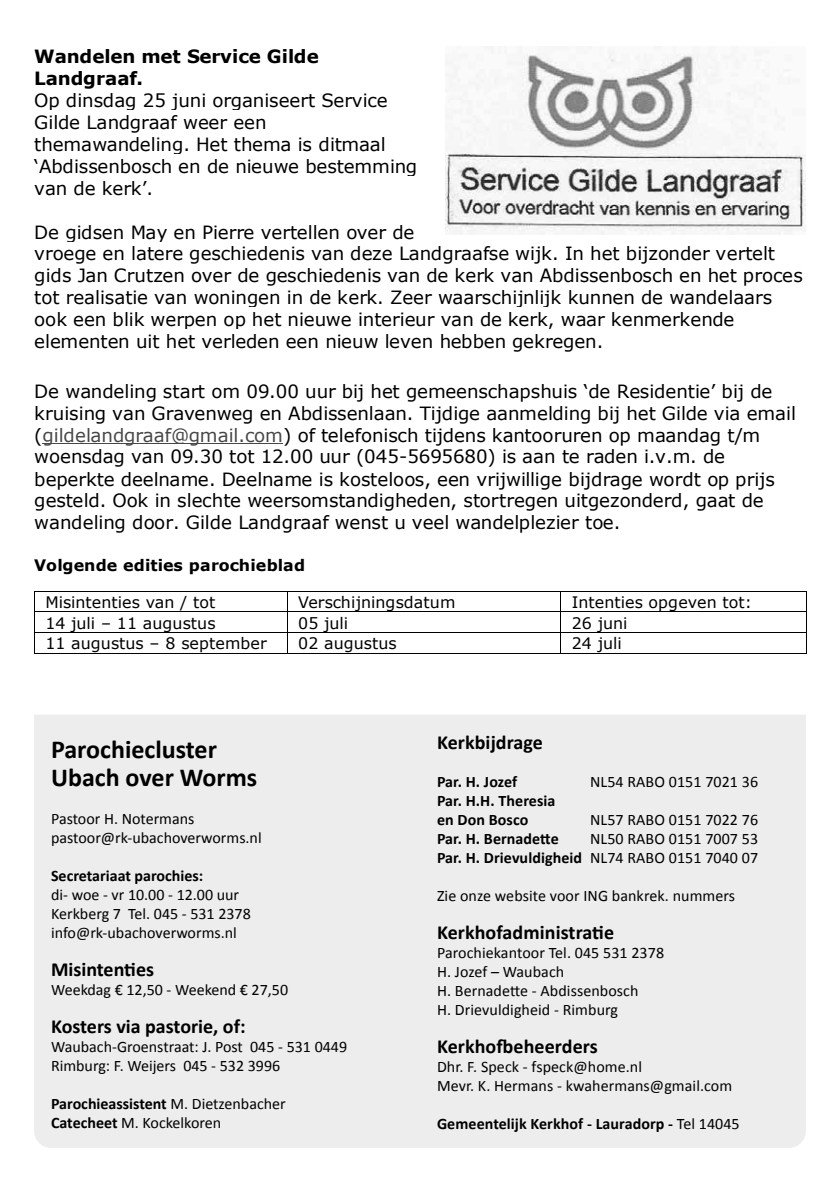
<style>
.page{position:relative;width:840px;height:1191px;background:#fff}
.page>*{position:absolute;margin:0;border:0;box-sizing:border-box;transform-origin:0 0}
.t1{font:700 26px/28px "Calibri";color:#000}
.t2{font:700 20px "Calibri";color:#000}
.t3{font:18.2px/21.8px "Verdana";letter-spacing:-.005em;color:#000}
.t4{font:700 18.2px/22px "Verdana";letter-spacing:-.005em;color:#000}
.t5{font:16px/19px "Calibri";color:#000}
.t6{font:700 16px/19px "Calibri";letter-spacing:.005em;color:#000}
.t7{font:15.8px "Verdana";color:#000}
.t8{font:700 15.8px "Verdana";color:#000}
.s1{color:#474747}
.s2{font-weight:700}
.s3{font-weight:400}
</style>
<div class="page">
<div style="left:420px;top:715px;width:385px;height:432px;background:#ededed"></div>
<div style="left:34px;top:715px;width:386px;height:432px;background:#ededed"></div>
<hr style="left:42px;top:443px;width:241px;height:1px;background:#474747">
<hr style="left:35px;top:591px;width:252px;height:1px;background:#000">
<hr style="left:288px;top:591px;width:272px;height:1px;background:#000">
<hr style="left:561px;top:591px;width:244px;height:1px;background:#000">
<hr style="left:35px;top:611px;width:252px;height:1px;background:#000">
<hr style="left:288px;top:611px;width:272px;height:1px;background:#000">
<hr style="left:561px;top:611px;width:244px;height:1px;background:#000">
<hr style="left:35px;top:632px;width:252px;height:1px;background:#000">
<hr style="left:288px;top:632px;width:272px;height:1px;background:#000">
<hr style="left:561px;top:632px;width:244px;height:1px;background:#000">
<svg style="left:34px;top:591px;width:1px;height:62px"></svg>
<hr style="left:35px;top:652px;width:252px;height:1px;background:#000">
<svg style="left:287px;top:591px;width:1px;height:62px"></svg>
<hr style="left:288px;top:652px;width:272px;height:1px;background:#000">
<svg style="left:560px;top:591px;width:1px;height:62px"></svg>
<hr style="left:561px;top:652px;width:244px;height:1px;background:#000">
<img style="left:445px;top:47px;width:359px;height:188px">
<p class="t4" style="left:34px;top:45px;width:286px">Wandelen met Service Gilde<br>Landgraaf.</p>
<p class="t3" style="left:34px;top:89px;width:384px">Op dinsdag 25 juni organiseert Service<br>Gilde Landgraaf weer een themawandeling. Het thema is ditmaal ‘Abdissenbosch en de nieuwe bestemming van de kerk’.</p>
<p class="t3" style="left:34px;top:221px;width:769px">De gidsen May en Pierre vertellen over de<br>vroege en latere geschiedenis van deze Landgraafse wijk. In het bijzonder vertelt gids Jan Crutzen over de geschiedenis van de kerk van Abdissenbosch en het proces tot realisatie van woningen in de kerk. Zeer waarschijnlijk kunnen de wandelaars ook een blik werpen op het nieuwe interieur van de kerk, waar kenmerkende elementen uit het verleden een nieuw leven hebben gekregen.</p>
<p class="t3" style="left:34px;top:380px;width:762px">De wandeling start om 09.00 uur bij het gemeenschapshuis ‘de Residentie’ bij de kruising van Gravenweg en Abdissenlaan. Tijdige aanmelding bij het Gilde via email (<span class="s1">gildelandgraaf@gmail.com</span>) of telefonisch tijdens kantooruren op maandag t/m woensdag van 09.30 tot 12.00 uur (045-5695680) is aan te raden i.v.m. de beperkte deelname. Deelname is kosteloos, een vrijwillige bijdrage wordt op prijs gesteld. Ook in slechte weersomstandigheden, stortregen uitgezonderd, gaat de wandeling door. Gilde Landgraaf wenst u veel wandelplezier toe.</p>
<p class="t8" style="left:34px;top:553px;width:272px">Volgende edities parochieblad</p>
<p class="t7" style="left:45px;top:591px;width:171px">Misintenties van / tot</p>
<p class="t7" style="left:298px;top:591px;width:159px">Verschijningsdatum</p>
<p class="t7" style="left:571px;top:591px;width:182px">Intenties opgeven tot:</p>
<p class="t7" style="left:45px;top:612px;width:172px">14 juli – 11 augustus</p>
<p class="t7" style="left:298px;top:612px;width:51px">05 juli</p>
<p class="t7" style="left:571px;top:612px;width:57px">26 juni</p>
<p class="t7" style="left:45px;top:632px;width:223px">11 augustus – 8 september</p>
<p class="t7" style="left:298px;top:632px;width:100px">02 augustus</p>
<p class="t7" style="left:571px;top:632px;width:51px">24 juli</p>
<h1 class="t1" style="left:51px;top:734px;width:207px">Parochiecluster<br>Ubach over Worms</h1>
<p class="t5" style="left:51px;top:808px;width:212px">Pastoor H. Notermans pastoor@rk-ubachoverworms.nl</p>
<p class="t6" style="left:51px;top:865px;width:154px">Secretariaat parochies:</p>
<p class="t5" style="left:51px;top:884px;width:201px">di- woe - vr 10.00 - 12.00 uur<br>Kerkberg 7 Tel. 045 - 531 2378 info@rk-ubachoverworms.nl</p>
<p class="t2" style="left:51px;top:955px;width:104px">Misintenties</p>
<p class="t5" style="left:51px;top:979px;width:238px">Weekdag € 12,50 - Weekend € 27,50</p>
<p class="t2" style="left:51px;top:1012px;width:196px">Kosters via pastorie, of:</p>
<p class="t5" style="left:51px;top:1036px;width:297px">Waubach-Groenstraat: J. Post 045 - 531 0449<br>Rimburg: F. Weijers 045 - 532 3996</p>
<p class="t5" style="left:51px;top:1093px;width:236px"><span class="s2">Parochieassistent</span> M. Dietzenbacher<br><span class="s2">Catecheet</span> M. Kockelkoren</p>
<p class="t2" style="left:437px;top:728px;width:107px">Kerkbijdrage</p>
<p class="t6" style="left:437px;top:771px;width:82px">Par. H. Jozef</p>
<p class="t5" style="left:590px;top:771px;width:169px">NL54 RABO 0151 7021 36</p>
<p class="t6" style="left:437px;top:790px;width:120px">Par. H.H. Theresia en Don Bosco</p>
<p class="t5" style="left:590px;top:809px;width:169px">NL57 RABO 0151 7022 76</p>
<p class="t6" style="left:437px;top:828px;width:123px">Par. H. Bernadette</p>
<p class="t5" style="left:437px;top:828px;width:322px;text-align:right">NL50 RABO 0151 7007 53<br><span class="s2">Par. H. Drievuldigheid</span> NL74 RABO 0151 7040 07</p>
<p class="t5" style="left:437px;top:885px;width:299px">Zie onze website voor ING bankrek. nummers</p>
<p class="t2" style="left:437px;top:918px;width:178px">Kerkhofadministratie</p>
<p class="t5" style="left:437px;top:942px;width:228px">Parochiekantoor Tel. 045 531 2378<br>H. Jozef – Waubach<br>H. Bernadette - Abdissenbosch<br>H. Drievuldigheid - Rimburg</p>
<p class="t2" style="left:437px;top:1032px;width:162px">Kerkhofbeheerders</p>
<p class="t5" style="left:437px;top:1056px;width:296px">Dhr. F. Speck - fspeck@home.nl<br>Mevr. K. Hermans - kwahermans@gmail.com</p>
<p class="t6" style="left:437px;top:1113px;width:304px">Gemeentelijk Kerkhof - Lauradorp - <span class="s3">Tel 14045</span></p>
</div>
